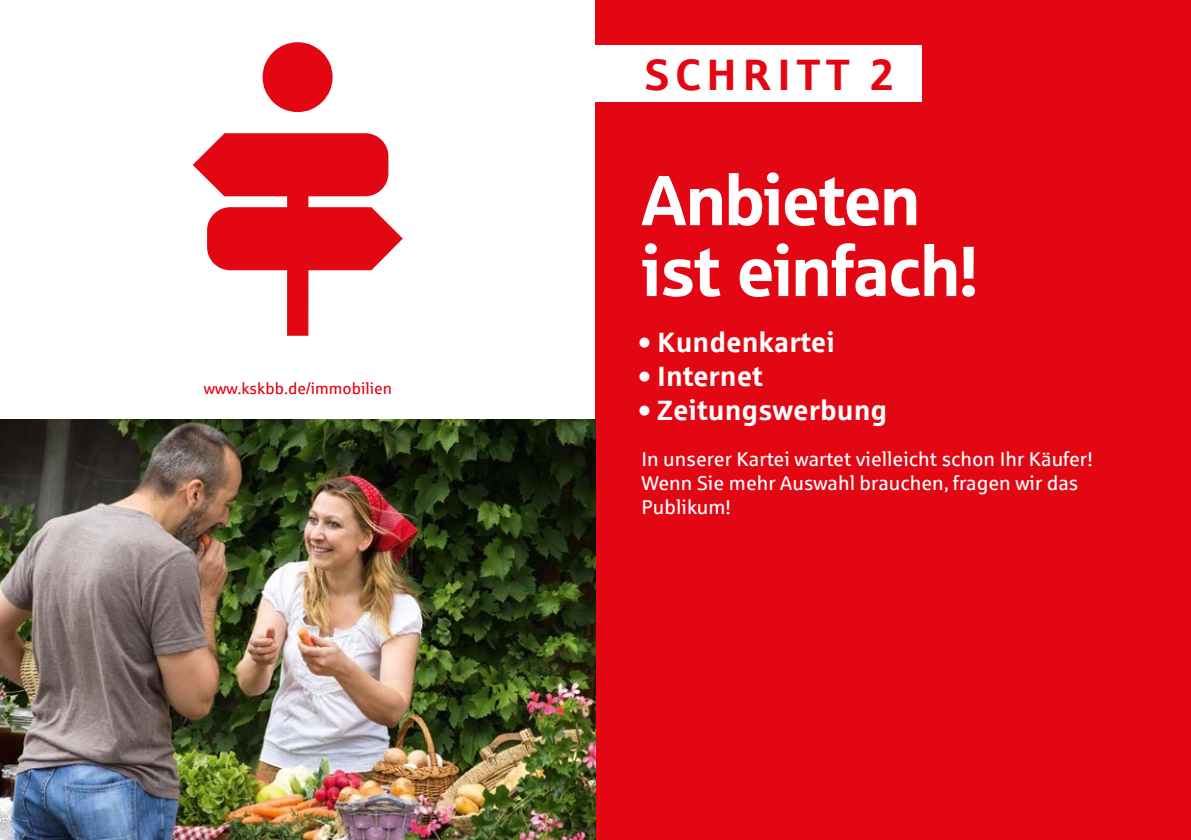
<style>
.page{position:relative;width:1191px;height:840px;background:#fff}
.page>*{position:absolute;margin:0;border:0;box-sizing:border-box;transform-origin:0 0}
.t1{font:70.8px/70.8px "Sparkasse Head";color:#fff}
.t2{font:700 44px "Sparkasse Rg";letter-spacing:.12em;color:#e30613}
.t3{font:700 28px "Sparkasse Rg";color:#fff}
.t4{font:20px/24px "Sparkasse Rg";color:#fff}
.t5{font:16px "Sparkasse Rg";color:#e30613}
</style>
<div class="page">
<div style="left:595px;top:0;width:596px;height:839px;background:#e30613"></div>
<svg style="left:262px;top:42px;width:70px;height:70px"></svg>
<svg style="left:193px;top:133px;width:210px;height:202px;fill:#e30613"></svg>
<img style="left:0;top:420px;width:595px;height:419px">
<div style="left:595px;top:45px;width:326px;height:57px;background:#fff"></div>
<p class="t5" style="left:204px;top:379px;width:190px">www.kskbb.de/immobilien</p>
<h2 class="t2" style="left:644px;top:47px;width:252px">SCHRITT 2</h2>
<h1 class="t1" style="left:641px;top:162px;width:338px">Anbieten ist einfach!</h1>
<h3 class="t3" style="left:638px;top:324px;width:198px">• Kundenkartei</h3>
<h3 class="t3" style="left:638px;top:358px;width:126px">• Internet</h3>
<h3 class="t3" style="left:638px;top:392px;width:250px">• Zeitungswerbung</h3>
<p class="t4" style="left:641px;top:446px;width:453px">In unserer Kartei wartet vielleicht schon Ihr Käufer!<br>Wenn Sie mehr Auswahl brauchen, fragen wir das<br>Publikum!</p>
</div>
